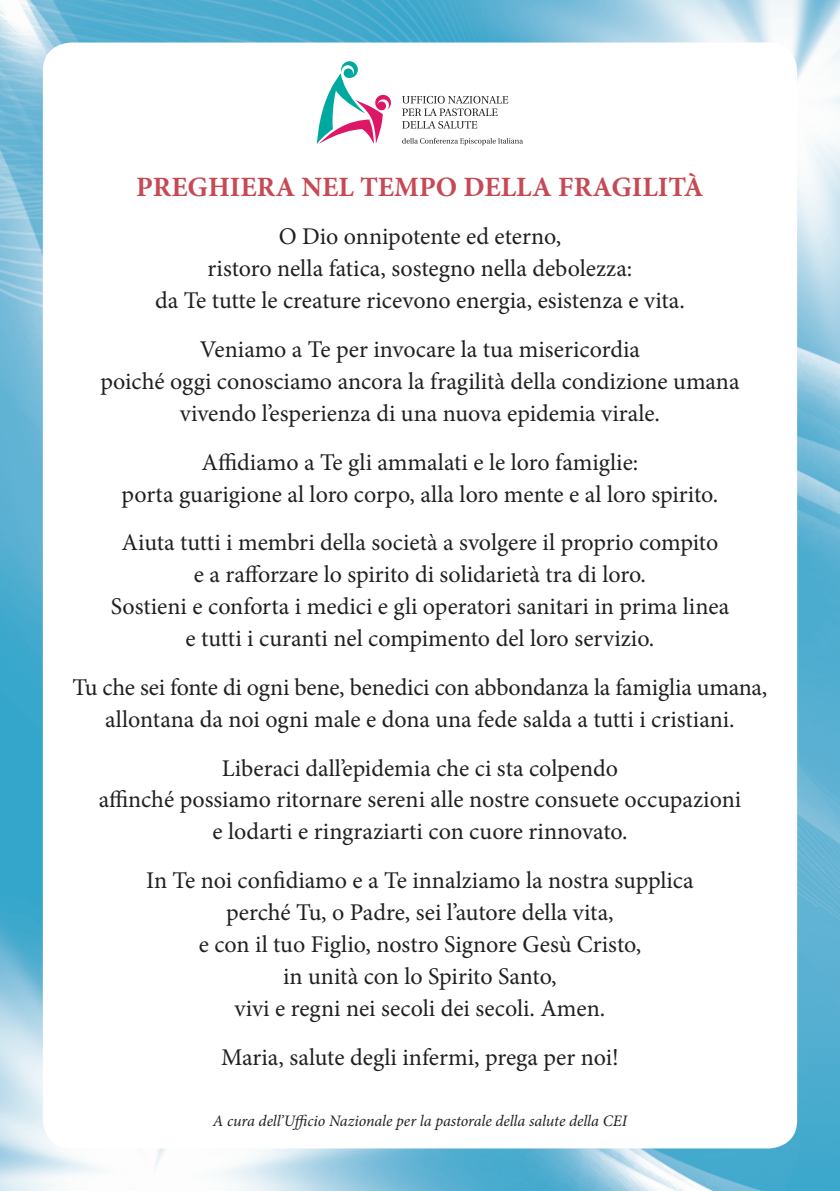
<style>
.page{position:relative;width:840px;height:1191px;background:#fff}
.page>*{position:absolute;margin:0;border:0;box-sizing:border-box;transform-origin:0 0}
.t1{font:700 28px "Minion Pro";color:#c64954}
.t2{font:24px/31.8px "Minion Pro";color:#231f20;text-align:center}
.t3{font:italic 16px "Minion Pro";letter-spacing:-.005em;color:#231f20}
</style>
<div class="page">
<img style="left:0;top:0;width:839px;height:1191px">
<div style="left:43px;top:43px;width:753px;height:1105px;background:#fff;border-radius:28px"></div>
<svg style="left:402px;top:96px;width:106px;height:33px"></svg>
<svg style="left:402px;top:138px;width:120px;height:7px"></svg>
<svg style="left:317px;top:61px;width:74px;height:83px"></svg>
<p class="t1" style="left:136px;top:167px;width:568px">PREGHIERA NEL TEMPO DELLA FRAGILITÀ</p>
<p class="t2" style="left:155px;top:221px;width:531px">O Dio onnipotente ed eterno,<br>ristoro nella fatica, sostegno nella debolezza:<br>da Te tutte le creature ricevono energia, esistenza e vita.</p>
<p class="t2" style="left:100px;top:334px;width:640px">Veniamo a Te per invocare la tua misericordia<br>poiché oggi conosciamo ancora la fragilità della condizione umana vivendo l’esperienza di una nuova epidemia virale.</p>
<p class="t2" style="left:122px;top:446px;width:598px">Affidiamo a Te gli ammalati e le loro famiglie:<br>porta guarigione al loro corpo, alla loro mente e al loro spirito.</p>
<p class="t2" style="left:111px;top:527px;width:619px">Aiuta tutti i membri della società a svolgere il proprio compito<br>e a rafforzare lo spirito di solidarietà tra di loro.<br>Sostieni e conforta i medici e gli operatori sanitari in prima linea e tutti i curanti nel compimento del loro servizio.</p>
<p class="t2" style="left:72px;top:671px;width:696px">Tu che sei fonte di ogni bene, benedici con abbondanza la famiglia umana, allontana da noi ogni male e dona una fede salda a tutti i cristiani.</p>
<p class="t2" style="left:99px;top:752px;width:643px">Liberaci dall’epidemia che ci sta colpendo<br>affinché possiamo ritornare sereni alle nostre consuete occupazioni e lodarti e ringraziarti con cuore rinnovato.</p>
<p class="t2" style="left:146px;top:864px;width:548px">In Te noi confidiamo e a Te innalziamo la nostra supplica perché Tu, o Padre, sei l’autore della vita,<br>e con il tuo Figlio, nostro Signore Gesù Cristo,<br>in unità con lo Spirito Santo,<br>vivi e regni nei secoli dei secoli. Amen.</p>
<p class="t2" style="left:221px;top:1041px;width:399px">Maria, salute degli infermi, prega per noi!</p>
<p class="t3" style="left:213px;top:1110px;width:415px">A cura dell’Ufficio Nazionale per la pastorale della salute della CEI</p>
</div>
